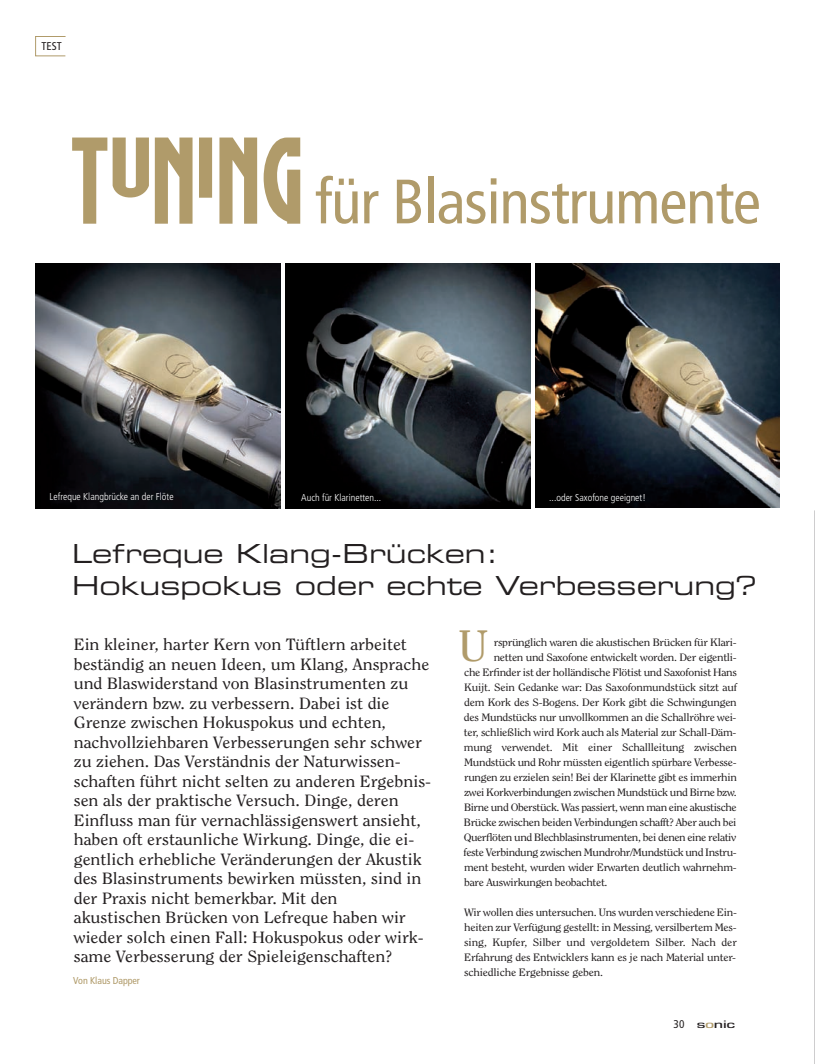
<style>
.page{position:relative;width:815px;height:1064px;background:#fff}
.page>*{position:absolute;margin:0;border:0;box-sizing:border-box;transform-origin:0 0}
.t1{font:condensed 62.5px "Frutiger LT Std";letter-spacing:-.015em;color:#b09b6a}
.t2{font:43.75px "Clearface Std";color:#b09b6a;scale:1.1 1}
.t3{font:26.25px/31.2px "Eurostile Extended Two";color:#231f20}
.t4{font:16.25px/19.5px "Clearface Std";color:#231f20;scale:1.1 1}
.t5{font:500 11.25px "Eurostile T";letter-spacing:-.02em;color:#231f20;scale:1.6 1}
.t6{font:condensed 11.25px "Frutiger LT Std";color:#231f20}
.t7{font:10.62px/15px "Clearface Std";letter-spacing:-.025em;color:#231f20;text-align:justify;scale:1.1 1}
.t8{font:300 condensed 10px "Frutiger LT Std";color:#fff}
.t9{font:condensed 10px "Frutiger LT Std";letter-spacing:-.005em;color:#b09b6a}
.s1{font-family:"Frutiger LT Std";font-weight:400;font-stretch:condensed}
.s2{color:#b09b6a}
</style>
<div class="page">
<img style="left:35px;top:263px;width:245px;height:245px">
<img style="left:285px;top:263px;width:245px;height:245px">
<img style="left:535px;top:263px;width:245px;height:244px">
<div style="left:35px;top:36px;width:31px;height:20px;border:1px solid #b09b6a"></div>
<svg style="left:72px;top:138px;width:228px;height:86px"></svg>
<svg style="left:814px;top:510px;width:1px;height:554px"></svg>
<p class="t6" style="left:41px;top:41px;width:22px">TEST</p>
<h1 class="t1" style="left:315px;top:176px;width:448px">für Blasinstrumente</h1>
<p class="t8" style="left:50px;top:492px;width:126px">Lefreque Klangbrücke an der Flöte</p>
<p class="t8" style="left:301px;top:493px;width:82px">Auch für Klarinetten...</p>
<p class="t8" style="left:549px;top:493px;width:98px">...oder Saxofone geeignet!</p>
<h3 class="t3" style="left:72px;top:540px;width:686px">Lefreque Klang-Brücken:<br>Hokuspokus oder echte Verbesserung?</h3>
<p class="t4" style="left:74px;top:636px;width:327px">Ein kleiner, harter Kern von Tüftlern arbeitet beständig an neuen Ideen, um Klang, Ansprache und Blaswiderstand von Blasinstrumenten zu verändern bzw. zu verbessern. Dabei ist die Grenze zwischen Hokuspokus und echten, nachvollziehbaren Verbesserungen sehr schwer zu ziehen. Das Verständnis der Naturwissen&shy;schaften führt nicht selten zu anderen Ergebnis&shy;sen als der praktische Versuch. Dinge, deren Einfluss man für vernachlässigenswert ansieht, haben oft erstaunliche Wirkung. Dinge, die ei&shy;gentlich erhebliche Veränderungen der Akustik des Blasinstruments bewirken müssten, sind in der Praxis nicht bemerkbar. Mit den<br>akustischen Brücken von Lefreque haben wir wieder solch einen Fall: Hokuspokus oder wirk&shy;same Verbesserung der Spieleigenschaften?</p>
<p class="t9" style="left:73px;top:976px;width:68px">Von Klaus Dapper</p>
<h2 class="t2" style="left:459px;top:628px;width:28px">U</h2>
<p class="t7" style="left:494px;top:635px;width:222px">rsprünglich waren die akustischen Brücken für Klari-</p>
<p class="t7" style="left:494px;top:650px;width:222px">netten und Saxofone entwickelt worden. Der eigentli-</p>
<p class="t7" style="left:464px;top:665px;width:250px">che Erfinder ist der holländische Flötist und Saxofonist Hans</p>
<p class="t7" style="left:464px;top:680px;width:250px">Kuijt. Sein Gedanke war: Das Saxofonmundstück sitzt auf</p>
<p class="t7" style="left:464px;top:695px;width:249px">dem Kork des S-Bogens. Der Kork gibt die Schwingungen</p>
<p class="t7" style="left:464px;top:710px;width:249px">des Mundstücks nur unvollkommen an die Schallröhre wei-</p>
<p class="t7" style="left:464px;top:725px;width:249px">ter, schließlich wird Kork auch als Material zur Schall-Däm-</p>
<p class="t7" style="left:464px;top:740px;width:250px">mung verwendet. Mit einer Schallleitung zwischen</p>
<p class="t7" style="left:464px;top:755px;width:249px">Mundstück und Rohr müssten eigentlich spürbare Verbesse-</p>
<p class="t7" style="left:464px;top:770px;width:250px">rungen zu erzielen sein! Bei der Klarinette gibt es immerhin</p>
<p class="t7" style="left:464px;top:785px;width:249px">zwei Korkverbindungen zwischen Mundstück und Birne bzw.</p>
<p class="t7" style="left:464px;top:800px;width:249px">Birne und Oberstück. Was passiert, wenn man eine akustische</p>
<p class="t7" style="left:464px;top:815px;width:249px">Brücke zwischen beiden Verbindungen schafft? Aber auch bei</p>
<p class="t7" style="left:464px;top:830px;width:249px">Querflöten und Blechblasinstrumenten, bei denen eine relativ</p>
<p class="t7" style="left:464px;top:845px;width:250px">feste Verbindung zwischen Mundrohr/Mundstück und Instru-</p>
<p class="t7" style="left:464px;top:860px;width:249px">ment besteht, wurden wider Erwarten deutlich wahrnehm-</p>
<p class="t7" style="left:464px;top:875px;width:132px">bare Auswirkungen beobachtet.</p>
<p class="t7" style="left:464px;top:905px;width:250px">Wir wollen dies untersuchen. Uns wurden verschiedene Ein&shy;heiten zur Verfügung gestellt: in Messing, versilbertem Mes&shy;sing, Kupfer, Silber und vergoldetem Silber. Nach der Erfahrung des Entwicklers kann es je nach Material unter&shy;schiedliche Ergebnisse geben.</p>
<p class="t5" style="left:674px;top:1017px;width:40px"><span class="s1">30</span> s<span class="s2">o</span>nic</p>
</div>
